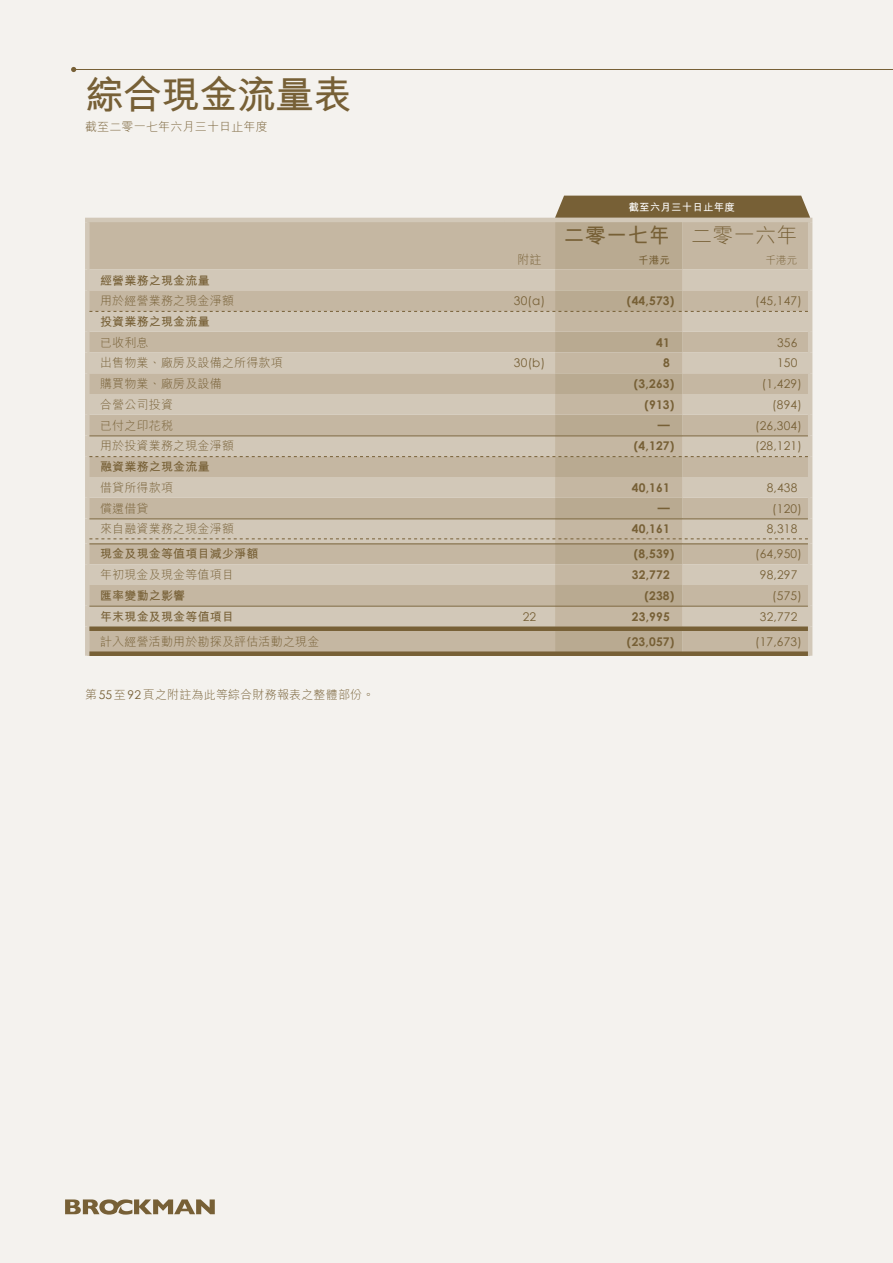
<style>
.page{position:relative;width:893px;height:1263px;background:#f4f2ee}
.page>*{position:absolute;margin:0;border:0;box-sizing:border-box;transform-origin:0 0}
.t1{font:39px "M Hei HK Bold E Ten B5 H";letter-spacing:-.025em;color:#776036}
.t2{font:21px "M Hei HK Bold E Ten B5 H";letter-spacing:.015em;color:#776036}
.t3{font:21px "M Hei HK Light E Ten B5 H";letter-spacing:.015em;color:#776036}
.t4{font:12px "M Hei HK Light E Ten B5 H";letter-spacing:.015em;color:#776036}
.t5{font:12px "Century Gothic";letter-spacing:.015em;color:#776036}
.t6{font:700 12px "Century Gothic";letter-spacing:.015em;color:#776036}
.t7{font:12px "M Hei HK Bold E Ten B5 H";letter-spacing:.015em;color:#776036}
.t8{font:10.5px "M Hei HK Bold E Ten B5 H";letter-spacing:.015em;color:#fff}
.t9{font:10.5px "M Hei HK Bold E Ten B5 H";color:#776036}
.t10{font:10.5px "M Hei HK Light E Ten B5 H";color:#776036}
.s1{font-family:"Century Gothic"}
</style>
<div class="page">
<svg style="left:65px;top:1199px;width:150px;height:15px"></svg>
<hr style="left:74px;top:69px;width:819px;height:1px;background:#776036">
<svg style="left:71px;top:67px;width:5px;height:5px"></svg>
<div style="left:90px;top:222px;width:718px;height:429px;background:#c5b7a2"></div>
<div style="left:555px;top:222px;width:128px;height:429px;background:#b9aa91"></div>
<svg style="left:90px;top:270px;width:718px;height:356px;background:#ccc1af"></svg>
<svg style="left:555px;top:270px;width:128px;height:356px;background:#c0b19b"></svg>
<hr style="left:85px;top:218px;width:419px;height:4px;background:#d2c8b8">
<div style="left:85px;top:222px;width:5px;height:48px;background:#d2c8b8"></div>
<hr style="left:504px;top:218px;width:308px;height:4px;background:#d2c8b8">
<hr style="left:808px;top:222px;width:4px;height:48px;background:#d2c8b8">
<div style="left:85px;top:270px;width:5px;height:20px;background:#d2c8b8"></div>
<hr style="left:808px;top:270px;width:4px;height:20px;background:#d2c8b8">
<div style="left:85px;top:290px;width:5px;height:21px;background:#d2c8b8"></div>
<hr style="left:808px;top:290px;width:4px;height:21px;background:#d2c8b8">
<div style="left:85px;top:311px;width:5px;height:21px;background:#d2c8b8"></div>
<hr style="left:808px;top:311px;width:4px;height:21px;background:#d2c8b8">
<div style="left:85px;top:332px;width:5px;height:20px;background:#d2c8b8"></div>
<hr style="left:808px;top:332px;width:4px;height:20px;background:#d2c8b8">
<div style="left:85px;top:352px;width:5px;height:21px;background:#d2c8b8"></div>
<hr style="left:808px;top:352px;width:4px;height:21px;background:#d2c8b8">
<div style="left:85px;top:373px;width:5px;height:21px;background:#d2c8b8"></div>
<hr style="left:808px;top:373px;width:4px;height:21px;background:#d2c8b8">
<div style="left:85px;top:394px;width:5px;height:21px;background:#d2c8b8"></div>
<hr style="left:808px;top:394px;width:4px;height:21px;background:#d2c8b8">
<div style="left:85px;top:415px;width:5px;height:20px;background:#d2c8b8"></div>
<hr style="left:808px;top:415px;width:4px;height:20px;background:#d2c8b8">
<div style="left:85px;top:435px;width:5px;height:21px;background:#d2c8b8"></div>
<hr style="left:808px;top:435px;width:4px;height:21px;background:#d2c8b8">
<div style="left:85px;top:456px;width:5px;height:21px;background:#d2c8b8"></div>
<hr style="left:808px;top:456px;width:4px;height:21px;background:#d2c8b8">
<div style="left:85px;top:477px;width:5px;height:21px;background:#d2c8b8"></div>
<hr style="left:808px;top:477px;width:4px;height:21px;background:#d2c8b8">
<div style="left:85px;top:498px;width:5px;height:20px;background:#d2c8b8"></div>
<hr style="left:808px;top:498px;width:4px;height:20px;background:#d2c8b8">
<div style="left:85px;top:518px;width:5px;height:25px;background:#d2c8b8"></div>
<hr style="left:808px;top:518px;width:4px;height:25px;background:#d2c8b8">
<div style="left:85px;top:543px;width:5px;height:21px;background:#d2c8b8"></div>
<hr style="left:808px;top:543px;width:4px;height:21px;background:#d2c8b8">
<div style="left:85px;top:564px;width:5px;height:21px;background:#d2c8b8"></div>
<hr style="left:808px;top:564px;width:4px;height:21px;background:#d2c8b8">
<div style="left:85px;top:585px;width:5px;height:21px;background:#d2c8b8"></div>
<hr style="left:808px;top:585px;width:4px;height:21px;background:#d2c8b8">
<div style="left:85px;top:606px;width:5px;height:20px;background:#d2c8b8"></div>
<hr style="left:808px;top:606px;width:4px;height:20px;background:#d2c8b8">
<div style="left:85px;top:626px;width:5px;height:30px;background:#d2c8b8"></div>
<hr style="left:808px;top:626px;width:4px;height:30px;background:#d2c8b8">
<svg style="left:555px;top:196px;width:255px;height:22px;background:#7c663e"></svg>
<svg style="left:89px;top:311px;width:719px;height:1px"></svg>
<hr style="left:89px;top:435px;width:719px;height:1px;background:#776036">
<svg style="left:89px;top:456px;width:719px;height:150px;background:#c7baa6"></svg>
<hr style="left:89px;top:543px;width:719px;height:1px;background:#776036">
<hr style="left:89px;top:606px;width:719px;height:1px;background:#776036">
<div style="left:89px;top:626px;width:719px;height:5px;background:#776036"></div>
<div style="left:89px;top:651px;width:719px;height:5px;background:#776036"></div>
<h1 class="t1" style="left:85px;top:80px;width:269px">綜合現金流量表</h1>
<p class="t4" style="left:85px;top:122px;width:184px">截至二零一七年六月三十日止年度</p>
<p class="t4" style="left:517px;top:255px;width:26px">附註</p>
<p class="t8" style="left:628px;top:203px;width:108px">截至六月三十日止年度</p>
<h2 class="t2" style="left:563px;top:227px;width:108px">二零一七年</h2>
<p class="t9" style="left:638px;top:256px;width:33px">千港元</p>
<h2 class="t3" style="left:691px;top:227px;width:108px">二零一六年</h2>
<p class="t10" style="left:766px;top:256px;width:33px">千港元</p>
<p class="t7" style="left:100px;top:275px;width:111px">經營業務之現金流量</p>
<p class="t4" style="left:100px;top:296px;width:135px">用於經營業務之現金淨額</p>
<p class="t5" style="left:514px;top:293px;width:33px">30(a)</p>
<p class="t6" style="left:627px;top:293px;width:49px">(44,573)</p>
<p class="t5" style="left:755px;top:293px;width:48px">(45,147)</p>
<p class="t7" style="left:100px;top:317px;width:111px">投資業務之現金流量</p>
<p class="t4" style="left:100px;top:338px;width:50px">已收利息</p>
<p class="t6" style="left:656px;top:335px;width:15px">41</p>
<p class="t5" style="left:777px;top:335px;width:22px">356</p>
<p class="t4" style="left:100px;top:358px;width:184px">出售物業、廠房及設備之所得款項</p>
<p class="t5" style="left:514px;top:355px;width:33px">30(b)</p>
<p class="t6" style="left:663px;top:355px;width:8px">8</p>
<p class="t5" style="left:777px;top:355px;width:22px">150</p>
<p class="t4" style="left:100px;top:379px;width:123px">購買物業、廠房及設備</p>
<p class="t6" style="left:634px;top:376px;width:42px">(3,263)</p>
<p class="t5" style="left:762px;top:376px;width:41px">(1,429)</p>
<p class="t4" style="left:100px;top:400px;width:74px">合營公司投資</p>
<p class="t6" style="left:644px;top:397px;width:32px">(913)</p>
<p class="t5" style="left:772px;top:397px;width:31px">(894)</p>
<p class="t4" style="left:100px;top:421px;width:74px">已付之印花稅</p>
<p class="t6" style="left:658px;top:416px;width:13px">—</p>
<p class="t5" style="left:755px;top:418px;width:48px">(26,304)</p>
<p class="t4" style="left:100px;top:441px;width:135px">用於投資業務之現金淨額</p>
<p class="t6" style="left:634px;top:438px;width:42px">(4,127)</p>
<p class="t5" style="left:755px;top:438px;width:48px">(28,121)</p>
<p class="t7" style="left:100px;top:462px;width:111px">融資業務之現金流量</p>
<p class="t4" style="left:100px;top:483px;width:74px">借貸所得款項</p>
<p class="t6" style="left:632px;top:480px;width:39px">40,161</p>
<p class="t5" style="left:767px;top:480px;width:32px">8,438</p>
<p class="t4" style="left:100px;top:504px;width:50px">償還借貸</p>
<p class="t6" style="left:658px;top:499px;width:13px">—</p>
<p class="t5" style="left:772px;top:501px;width:31px">(120)</p>
<p class="t4" style="left:100px;top:524px;width:135px">來自融資業務之現金淨額</p>
<p class="t6" style="left:632px;top:521px;width:39px">40,161</p>
<p class="t5" style="left:767px;top:521px;width:32px">8,318</p>
<p class="t7" style="left:100px;top:549px;width:160px">現金及現金等值項目減少淨額</p>
<p class="t6" style="left:634px;top:546px;width:42px">(8,539)</p>
<p class="t5" style="left:755px;top:546px;width:48px">(64,950)</p>
<p class="t4" style="left:100px;top:570px;width:135px">年初現金及現金等值項目</p>
<p class="t6" style="left:632px;top:567px;width:39px">32,772</p>
<p class="t5" style="left:760px;top:567px;width:39px">98,297</p>
<p class="t7" style="left:100px;top:591px;width:87px">匯率變動之影響</p>
<p class="t6" style="left:644px;top:588px;width:32px">(238)</p>
<p class="t5" style="left:772px;top:588px;width:31px">(575)</p>
<p class="t7" style="left:100px;top:612px;width:136px">年末現金及現金等值項目</p>
<p class="t5" style="left:523px;top:609px;width:15px">22</p>
<p class="t6" style="left:632px;top:609px;width:39px">23,995</p>
<p class="t5" style="left:760px;top:609px;width:39px">32,772</p>
<p class="t4" style="left:100px;top:637px;width:221px">計入經營活動用於勘探及評估活動之現金</p>
<p class="t6" style="left:627px;top:634px;width:49px">(23,057)</p>
<p class="t5" style="left:755px;top:634px;width:48px">(17,673)</p>
<p class="t4" style="left:85px;top:690px;width:291px">第<span class="s1">55</span>至<span class="s1">92</span>頁之附註為此等綜合財務報表之整體部份。</p>
</div>
